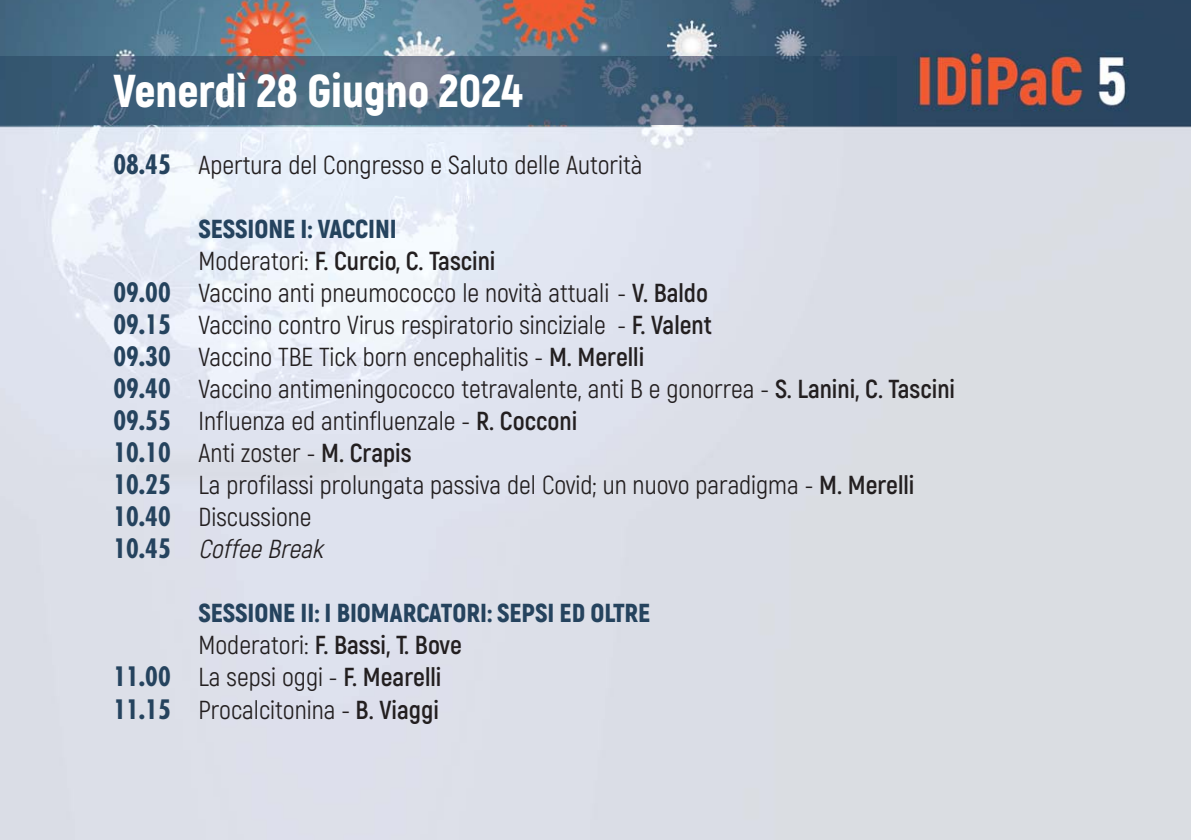
<style>
.page{position:relative;width:1191px;height:840px;background:#fff}
.page>*{position:absolute;margin:0;border:0;box-sizing:border-box;transform-origin:0 0}
.t1{font:900 46px "Akrobat";color:#fff}
.t2{font:26px "Akrobat";color:#231f20}
.t3{font:900 26px "Akrobat";color:#25435e}
.t4{font:700 26px "Akrobat";color:#231f20}
.t5{font:italic 26px "Akrobat";color:#231f20}
.s1{font-family:"Futura";font-weight:700;font-stretch:condensed;color:#25435e}
.s2{font-weight:400}
.s3{font-weight:700}
.s4{font-family:"Futura";font-weight:700;font-style:normal;font-stretch:condensed;color:#25435e}
</style>
<div class="page">
<img style="left:0;top:0;width:1191px;height:839px">
<img style="left:0;top:57px;width:896px;height:68px">
<h1 class="t1" style="left:113px;top:74px;width:410px">Venerdì 28 Giugno 2024</h1>
<p class="t2" style="left:113px;top:155px;width:530px"><span class="s1">08.45</span> Apertura del Congresso e Saluto delle Autorità</p>
<p class="t3" style="left:198px;top:219px;width:200px">SESSIONE I: VACCINI</p>
<p class="t4" style="left:198px;top:251px;width:298px"><span class="s2">Moderatori:</span> F. Curcio, C. Tascini</p>
<p class="t2" style="left:113px;top:283px;width:596px"><span class="s1">09.00</span> Vaccino anti pneumococco le novità attuali - <span class="s3">V. Baldo</span></p>
<p class="t2" style="left:113px;top:315px;width:600px"><span class="s1">09.15</span> Vaccino contro Virus respiratorio sinciziale - <span class="s3">F. Valent</span></p>
<p class="t2" style="left:113px;top:347px;width:532px"><span class="s1">09.30</span> Vaccino TBE Tick born encephalitis - <span class="s3">M. Merelli</span></p>
<p class="t2" style="left:113px;top:379px;width:843px"><span class="s1">09.40</span> Vaccino antimeningococco tetravalente, anti B e gonorrea - <span class="s3">S. Lanini, C. Tascini</span></p>
<p class="t2" style="left:113px;top:411px;width:465px"><span class="s1">09.55</span> Influenza ed antinfluenzale - <span class="s3">R. Cocconi</span></p>
<p class="t2" style="left:113px;top:443px;width:300px"><span class="s1">10.10</span> Anti zoster - <span class="s3">M. Crapis</span></p>
<p class="t2" style="left:113px;top:475px;width:802px"><span class="s1">10.25</span> La profilassi prolungata passiva del Covid; un nuovo paradigma - <span class="s3">M. Merelli</span></p>
<p class="t2" style="left:113px;top:507px;width:200px"><span class="s1">10.40</span> Discussione</p>
<p class="t5" style="left:113px;top:539px;width:211px"><span class="s4">10.45</span> Coffee Break</p>
<p class="t3" style="left:198px;top:603px;width:453px">SESSIONE II: I BIOMARCATORI: SEPSI ED OLTRE</p>
<p class="t4" style="left:198px;top:635px;width:265px"><span class="s2">Moderatori:</span> F. Bassi, T. Bove</p>
<p class="t2" style="left:113px;top:667px;width:329px"><span class="s1">11.00</span> La sepsi oggi - <span class="s3">F. Mearelli</span></p>
<p class="t2" style="left:113px;top:699px;width:327px"><span class="s1">11.15</span> Procalcitonina - <span class="s3">B. Viaggi</span></p>
</div>
